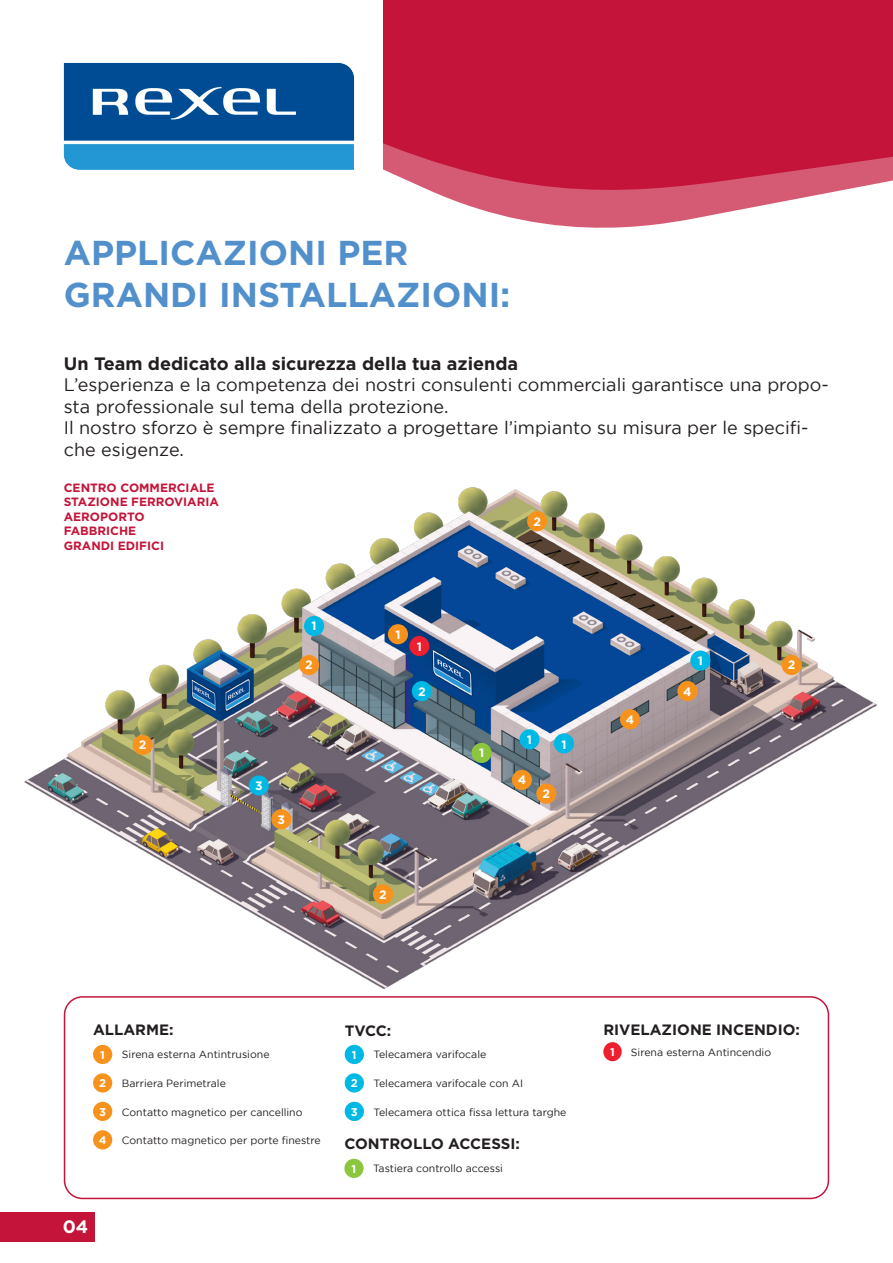
<style>
.page{position:relative;width:893px;height:1263px;background:#fff}
.page>*{position:absolute;margin:0;border:0;box-sizing:border-box;transform-origin:0 0}
.t1{font:700 34.5px "Gotham";color:#5290cc}
.t2{font:18px/21.6px "Gotham";color:#231f20}
.t3{font:700 18px "Gotham";color:#231f20}
.t4{font:700 18px "Gotham";color:#fff}
.t5{font:700 15px "Gotham";color:#231f20}
.t6{font:700 12.15px "Gotham";color:#fff}
.t7{font:700 12px "Gotham";color:#c41439}
.t8{font:700 11.25px "Gotham";color:#fff}
.t9{font:10.5px "Gotham";color:#231f20}
</style>
<div class="page">
<svg style="left:486px;top:211px;width:247px;height:17px;fill:#d55a74"></svg>
<svg style="left:383px;top:0;width:509px;height:211px;background:#c82648"></svg>
<img style="left:63px;top:62px;width:292px;height:108px">
<img style="left:24px;top:487px;width:853px;height:550px">
<div style="left:677px;top:681px;width:20px;height:20px;background:#f7931d;border-radius:50%"></div>
<div style="left:620px;top:709px;width:20px;height:20px;background:#f7931d;border-radius:50%"></div>
<div style="left:536px;top:784px;width:20px;height:20px;background:#f7931d;border-radius:50%"></div>
<div style="left:271px;top:809px;width:20px;height:20px;background:#f7931d;border-radius:50%"></div>
<div style="left:133px;top:735px;width:20px;height:20px;background:#f7931d;border-radius:50%"></div>
<div style="left:512px;top:770px;width:20px;height:20px;background:#f7931d;border-radius:50%"></div>
<div style="left:373px;top:884px;width:20px;height:20px;background:#f7931d;border-radius:50%"></div>
<div style="left:299px;top:655px;width:20px;height:20px;background:#f7931d;border-radius:50%"></div>
<div style="left:388px;top:624px;width:20px;height:20px;background:#f7931d;border-radius:50%"></div>
<div style="left:409px;top:636px;width:20px;height:20px;background:#ee1f2f;border-radius:50%"></div>
<div style="left:527px;top:511px;width:20px;height:20px;background:#f7931d;border-radius:50%"></div>
<div style="left:781px;top:655px;width:21px;height:20px;background:#f7931d;border-radius:50%"></div>
<div style="left:304px;top:616px;width:20px;height:20px;background:#00b8e4;border-radius:50%"></div>
<div style="left:412px;top:681px;width:20px;height:20px;background:#00b8e4;border-radius:50%"></div>
<div style="left:249px;top:775px;width:20px;height:20px;background:#00b8e4;border-radius:50%"></div>
<div style="left:519px;top:729px;width:21px;height:20px;background:#00b8e4;border-radius:50%"></div>
<div style="left:554px;top:733px;width:20px;height:20px;background:#00b8e4;border-radius:50%"></div>
<div style="left:690px;top:650px;width:20px;height:21px;background:#00b8e4;border-radius:50%"></div>
<div style="left:471px;top:743px;width:21px;height:20px;background:#8bc63e;border-radius:50%"></div>
<div style="left:93px;top:1073px;width:19px;height:19px;background:#f7931d;border-radius:50%"></div>
<div style="left:93px;top:1130px;width:19px;height:19px;background:#f7931d;border-radius:50%"></div>
<div style="left:93px;top:1045px;width:19px;height:19px;background:#f7931d;border-radius:50%"></div>
<div style="left:93px;top:1102px;width:19px;height:19px;background:#f7931d;border-radius:50%"></div>
<div style="left:344px;top:1159px;width:20px;height:19px;background:#8bc63e;border-radius:50%"></div>
<div style="left:603px;top:1042px;width:19px;height:19px;background:#ee1f2f;border-radius:50%"></div>
<div style="left:345px;top:1073px;width:19px;height:19px;background:#00b8e4;border-radius:50%"></div>
<div style="left:345px;top:1045px;width:19px;height:19px;background:#00b8e4;border-radius:50%"></div>
<div style="left:345px;top:1102px;width:19px;height:19px;background:#00b8e4;border-radius:50%"></div>
<svg style="left:892px;top:0;width:1px;height:181px"></svg>
<div style="left:0;top:1212px;width:94px;height:30px;background:#c41439"></div>
<div style="left:64px;top:996px;width:765px;height:203px;border:2px solid #c41439;border-radius:18px"></div>
<p class="t1" style="left:64px;top:233px;width:346px">APPLICAZIONI PER</p>
<p class="t1" style="left:64px;top:274px;width:448px">GRANDI INSTALLAZIONI:</p>
<p class="t3" style="left:64px;top:353px;width:456px">Un Team dedicato alla sicurezza della tua azienda</p>
<p class="t2" style="left:64px;top:374px;width:766px">L’esperienza e la competenza dei nostri consulenti commerciali garantisce una propo&shy;sta professionale sul tema della protezione.</p>
<p class="t2" style="left:64px;top:417px;width:746px">Il nostro sforzo è sempre finalizzato a progettare l’impianto su misura per le specifi&shy;che esigenze.</p>
<p class="t7" style="left:64px;top:481px;width:152px">CENTRO COMMERCIALE</p>
<p class="t7" style="left:64px;top:495px;width:157px">STAZIONE FERROVIARIA</p>
<p class="t7" style="left:64px;top:510px;width:82px">AEROPORTO</p>
<p class="t7" style="left:64px;top:524px;width:74px">FABBRICHE</p>
<p class="t7" style="left:64px;top:538px;width:102px">GRANDI EDIFICI</p>
<p class="t6" style="left:533px;top:514px;width:9px">2</p>
<p class="t6" style="left:139px;top:738px;width:9px">2</p>
<p class="t6" style="left:312px;top:619px;width:7px">1</p>
<p class="t6" style="left:305px;top:658px;width:9px">2</p>
<p class="t6" style="left:255px;top:779px;width:9px">3</p>
<p class="t6" style="left:278px;top:812px;width:9px">3</p>
<p class="t6" style="left:395px;top:627px;width:7px">1</p>
<p class="t6" style="left:417px;top:639px;width:7px">1</p>
<p class="t6" style="left:418px;top:684px;width:9px">2</p>
<p class="t6" style="left:379px;top:887px;width:9px">2</p>
<p class="t6" style="left:479px;top:746px;width:7px">1</p>
<p class="t6" style="left:527px;top:732px;width:7px">1</p>
<p class="t6" style="left:518px;top:773px;width:10px">4</p>
<p class="t6" style="left:542px;top:787px;width:9px">2</p>
<p class="t6" style="left:561px;top:738px;width:7px">1</p>
<p class="t6" style="left:626px;top:712px;width:10px">4</p>
<p class="t6" style="left:698px;top:654px;width:7px">1</p>
<p class="t6" style="left:683px;top:684px;width:10px">4</p>
<p class="t6" style="left:788px;top:658px;width:9px">2</p>
<p class="t5" style="left:93px;top:1021px;width:82px">ALLARME:</p>
<p class="t5" style="left:345px;top:1022px;width:48px">TVCC:</p>
<p class="t5" style="left:603px;top:1021px;width:198px">RIVELAZIONE INCENDIO:</p>
<p class="t8" style="left:100px;top:1048px;width:6px">1</p>
<p class="t9" style="left:122px;top:1048px;width:149px">Sirena esterna Antintrusione</p>
<p class="t8" style="left:352px;top:1048px;width:6px">1</p>
<p class="t9" style="left:374px;top:1048px;width:114px">Telecamera varifocale</p>
<p class="t8" style="left:610px;top:1045px;width:6px">1</p>
<p class="t9" style="left:631px;top:1046px;width:142px">Sirena esterna Antincendio</p>
<p class="t8" style="left:99px;top:1076px;width:9px">2</p>
<p class="t9" style="left:122px;top:1078px;width:106px">Barriera Perimetrale</p>
<p class="t8" style="left:351px;top:1076px;width:9px">2</p>
<p class="t9" style="left:374px;top:1078px;width:151px">Telecamera varifocale con AI</p>
<p class="t8" style="left:99px;top:1105px;width:8px">3</p>
<p class="t9" style="left:122px;top:1106px;width:182px">Contatto magnetico per cancellino</p>
<p class="t8" style="left:351px;top:1105px;width:9px">3</p>
<p class="t9" style="left:374px;top:1106px;width:194px">Telecamera ottica fissa lettura targhe</p>
<p class="t8" style="left:99px;top:1133px;width:9px">4</p>
<p class="t9" style="left:122px;top:1134px;width:200px">Contatto magnetico per porte finestre</p>
<p class="t5" style="left:344px;top:1134px;width:177px">CONTROLLO ACCESSI:</p>
<p class="t8" style="left:352px;top:1162px;width:6px">1</p>
<p class="t9" style="left:373px;top:1162px;width:131px">Tastiera controllo accessi</p>
<p class="t4" style="left:63px;top:1216px;width:27px">04</p>
</div>
